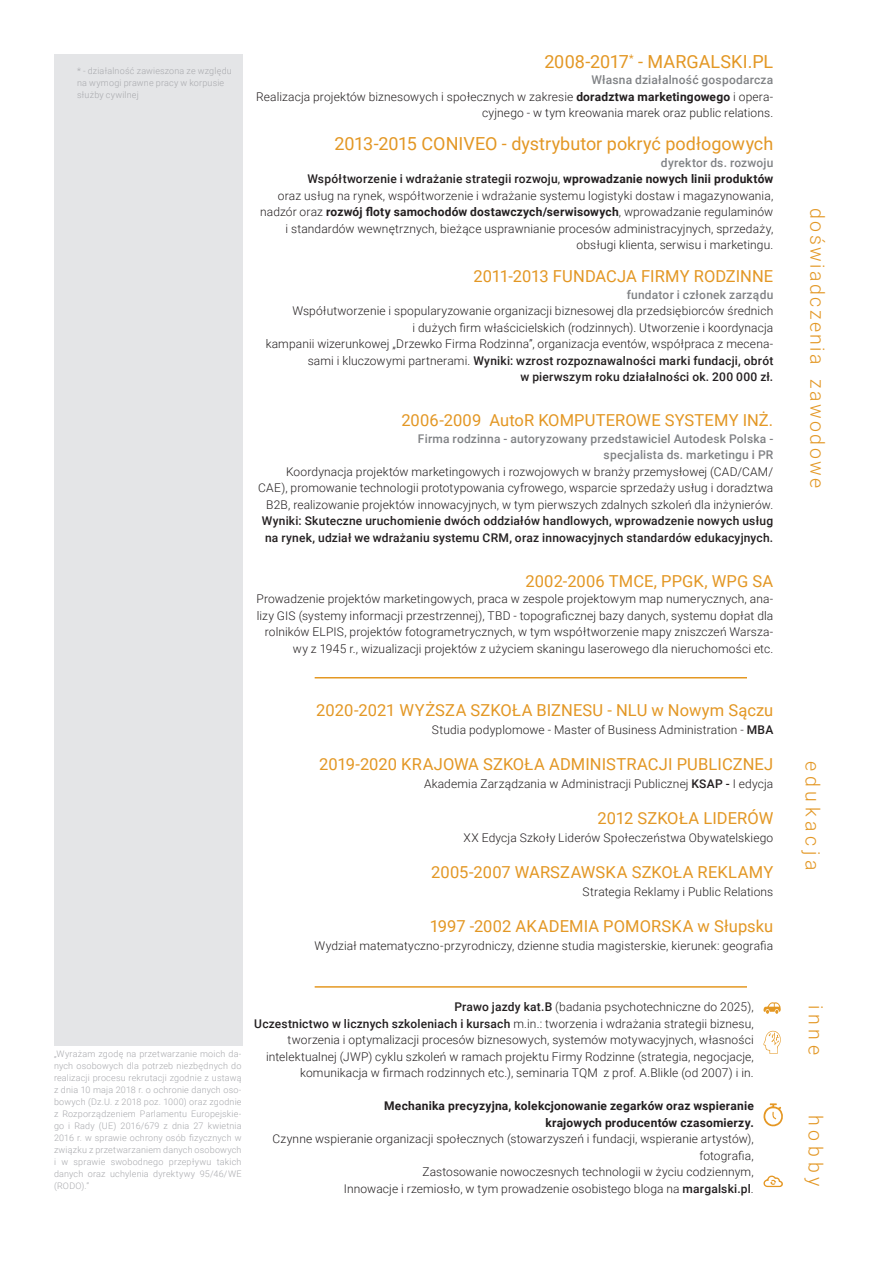
<style>
.page{position:relative;width:893px;height:1263px;background:#fff}
.page>*{position:absolute;margin:0;border:0;box-sizing:border-box;transform-origin:0 0}
.t1{font:300 19.5px "Roboto";color:#e39724}
.t2{font:18px "Roboto";color:#e39724}
.t3{font:16.5px "Roboto";letter-spacing:.005em;color:#e39724}
.t4{font:300 12px/16.5px "Roboto";letter-spacing:.01em;color:#231f20;text-align:right}
.t5{font:500 12px/16.5px "Roboto";letter-spacing:.015em;color:#231f20}
.t6{font:500 12px/16.5px "Roboto";letter-spacing:.015em;color:#808285;text-align:right}
.t7{font:700 12px/16.5px "Roboto";letter-spacing:.015em;color:#231f20;text-align:right}
.t8{font:300 9px/12px "Roboto";letter-spacing:.02em;color:#a8a9ad;text-align:justify}
.s1{font-weight:500;color:#808285}
.s2{font-weight:700}
.s3{font-weight:500}
.s4{font-weight:400}
</style>
<div class="page">
<div style="left:54px;top:54px;width:188px;height:991px;background:#e4e5e7"></div>
<hr style="left:315px;top:986px;width:432px;height:2px;background:#e49823">
<hr style="left:315px;top:677px;width:432px;height:1px;background:#e49823">
<svg style="left:763px;top:1002px;width:18px;height:12px"></svg>
<svg style="left:763px;top:1030px;width:18px;height:24px"></svg>
<svg style="left:763px;top:1103px;width:20px;height:24px"></svg>
<svg style="left:763px;top:1175px;width:20px;height:12px"></svg>
<p class="t8" style="left:77px;top:64px;width:156px;text-align:left">* - działalność zawieszona ze względu na wymogi prawne pracy w korpusie służby cywilnej</p>
<h2 class="t2" style="left:544px;top:48px;width:230px">2008-2017<sup>*</sup> - MARGALSKI.PL</h2>
<p class="t4" style="left:256px;top:71px;width:518px"><span class="s1">Własna działalność gospodarcza<br></span>Realizacja projektów biznesowych i społecznych w zakresie <span class="s2">doradztwa marketingowego</span> i opera&shy;cyjnego - w tym kreowania marek oraz public relations.</p>
<h2 class="t2" style="left:334px;top:131px;width:440px">2013-2015 CONIVEO - dystrybutor pokryć podłogowych</h2>
<p class="t4" style="left:260px;top:154px;width:515px"><span class="s1">dyrektor ds. rozwoju<br></span><span class="s3">Współtworzenie i wdrażanie strategii rozwoju</span><span class="s4">,</span> <span class="s2">wprowadzanie nowych linii produktów<br></span>oraz usług na rynek, współtworzenie i wdrażanie systemu logistyki dostaw i magazynowania, nadzór oraz <span class="s2">rozwój floty samochodów dostawczych/serwisowych</span>, wprowadzanie regulaminów i standardów wewnętrznych, bieżące usprawnianie procesów administracyjnych, sprzedaży, obsługi klienta, serwisu i marketingu.</p>
<h3 class="t3" style="left:474px;top:265px;width:301px">2011-2013 FUNDACJA FIRMY RODZINNE</h3>
<p class="t6" style="left:627px;top:286px;width:148px">fundator i członek zarządu</p>
<p class="t4" style="left:266px;top:302px;width:509px">Współutworzenie i spopularyzowanie organizacji biznesowej dla przedsiębiorców średnich<br>i dużych firm właścicielskich (rodzinnych). Utworzenie i koordynacja<br>kampanii wizerunkowej „Drzewko Firma Rodzinna”, organizacja eventów, współpraca z mecena&shy;sami i kluczowymi partnerami. <span class="s3">Wyniki: wzrost rozpoznawalności marki fundacji, obrót<br>w pierwszym roku działalności ok. 200 000 zł.</span></p>
<h3 class="t3" style="left:401px;top:409px;width:373px">2006-2009 AutoR KOMPUTEROWE SYSTEMY INŻ.</h3>
<p class="t6" style="left:418px;top:430px;width:357px">Firma rodzinna - autoryzowany przedstawiciel Autodesk Polska - specjalista ds. marketingu i PR</p>
<p class="t4" style="left:258px;top:463px;width:516px">Koordynacja projektów marketingowych i rozwojowych w branży przemysłowej (CAD/CAM/<br>CAE), promowanie technologii prototypowania cyfrowego, wsparcie sprzedaży usług i doradztwa<br>B2B, realizowanie projektów innowacyjnych, w tym pierwszych zdalnych szkoleń dla inżynierów.</p>
<p class="t5" style="left:262px;top:512px;width:513px">Wyniki: Skuteczne uruchomienie dwóch oddziałów handlowych, wprowadzenie nowych usług na rynek, udział we wdrażaniu systemu CRM, oraz innowacyjnych standardów edukacyjnych.</p>
<h3 class="t3" style="left:525px;top:569px;width:249px">2002-2006 TMCE, PPGK, WPG SA</h3>
<p class="t4" style="left:256px;top:590px;width:518px">Prowadzenie projektów marketingowych, praca w zespole projektowym map numerycznych, ana&shy;lizy GIS (systemy informacji przestrzennej), TBD - topograficznej bazy danych, systemu dopłat dla rolników ELPIS, projektów fotogrametrycznych, w tym współtworzenie mapy zniszczeń Warsza&shy;wy z 1945 r., wizualizacji projektów z użyciem skaningu laserowego dla nieruchomości etc.</p>
<h3 class="t3" style="left:316px;top:698px;width:459px">2020-2021 WYŻSZA SZKOŁA BIZNESU - NLU w Nowym Sączu</h3>
<p class="t4" style="left:432px;top:721px;width:343px">Studia podyplomowe - Master of Business Administration - <span class="s3">MBA</span></p>
<h3 class="t3" style="left:319px;top:752px;width:456px">2019-2020 KRAJOWA SZKOŁA ADMINISTRACJI PUBLICZNEJ</h3>
<p class="t4" style="left:424px;top:775px;width:351px">Akademia Zarządzania w Administracji Publicznej <span class="s3">KSAP -</span> I edycja</p>
<h3 class="t3" style="left:598px;top:806px;width:177px">2012 SZKOŁA LIDERÓW</h3>
<p class="t4" style="left:464px;top:829px;width:311px">XX Edycja Szkoły Liderów Społeczeństwa Obywatelskiego</p>
<h3 class="t3" style="left:431px;top:860px;width:344px">2005-2007 WARSZAWSKA SZKOŁA REKLAMY</h3>
<p class="t4" style="left:583px;top:883px;width:192px">Strategia Reklamy i Public Relations</p>
<h3 class="t3" style="left:430px;top:914px;width:345px">1997 -2002 AKADEMIA POMORSKA w Słupsku</h3>
<p class="t4" style="left:315px;top:937px;width:460px">Wydział matematyczno-przyrodniczy, dzienne studia magisterskie, kierunek: geografia</p>
<p class="t8" style="left:54px;top:1047px;width:189px">„Wyrażam zgodę na przetwarzanie moich da&shy;nych osobowych dla potrzeb niezbędnych do realizacji procesu rekrutacji zgodnie z ustawą z dnia 10 maja 2018 r. o ochronie danych oso&shy;bowych (Dz.U. z 2018 poz. 1000) oraz zgodnie z Rozporządzeniem Parlamentu Europejskie&shy;go i Rady (UE) 2016/679 z dnia 27 kwietnia 2016 r. w sprawie ochrony osób fizycznych w związku z przetwarzaniem danych osobowych i w sprawie swobodnego przepływu takich danych oraz uchylenia dyrektywy 95/46/WE (RODO).”</p>
<p class="t4" style="left:254px;top:998px;width:501px"><span class="s3">Prawo jazdy kat.B</span> (badania psychotechniczne do 2025),<br><span class="s3">Uczestnictwo w licznych szkoleniach i kursach</span> m.in.: tworzenia i wdrażania strategii biznesu, tworzenia i optymalizacji procesów biznesowych, systemów motywacyjnych, własności intelektualnej (JWP) cyklu szkoleń w ramach projektu Firmy Rodzinne (strategia, negocjacje, komunikacja w firmach rodzinnych etc.), seminaria TQM z prof. A.Blikle (od 2007) i in.</p>
<p class="t7" style="left:384px;top:1097px;width:371px">Mechanika precyzyjna, kolekcjonowanie zegarków oraz wspieranie krajowych producentów czasomierzy.</p>
<p class="t4" style="left:273px;top:1130px;width:483px">Czynne wspieranie organizacji społecznych (stowarzyszeń i fundacji, wspieranie artystów), fotografia,<br>Zastosowanie nowoczesnych technologii w życiu codziennym,<br>Innowacje i rzemiosło, w tym prowadzenie osobistego bloga na <span class="s3">margalski.pl</span>.</p>
<h1 class="t1" style="left:831px;top:208px;width:282px;rotate:90deg">d o ś w i a d c z e n i a z a w o d o w e</h1>
<h1 class="t1" style="left:826px;top:761px;width:111px;rotate:90deg">e d u k a c j a</h1>
<h1 class="t1" style="left:829px;top:1005px;width:52px;rotate:90deg">i n n e</h1>
<h1 class="t1" style="left:829px;top:1115px;width:73px;rotate:90deg">h o b b y</h1>
</div>
